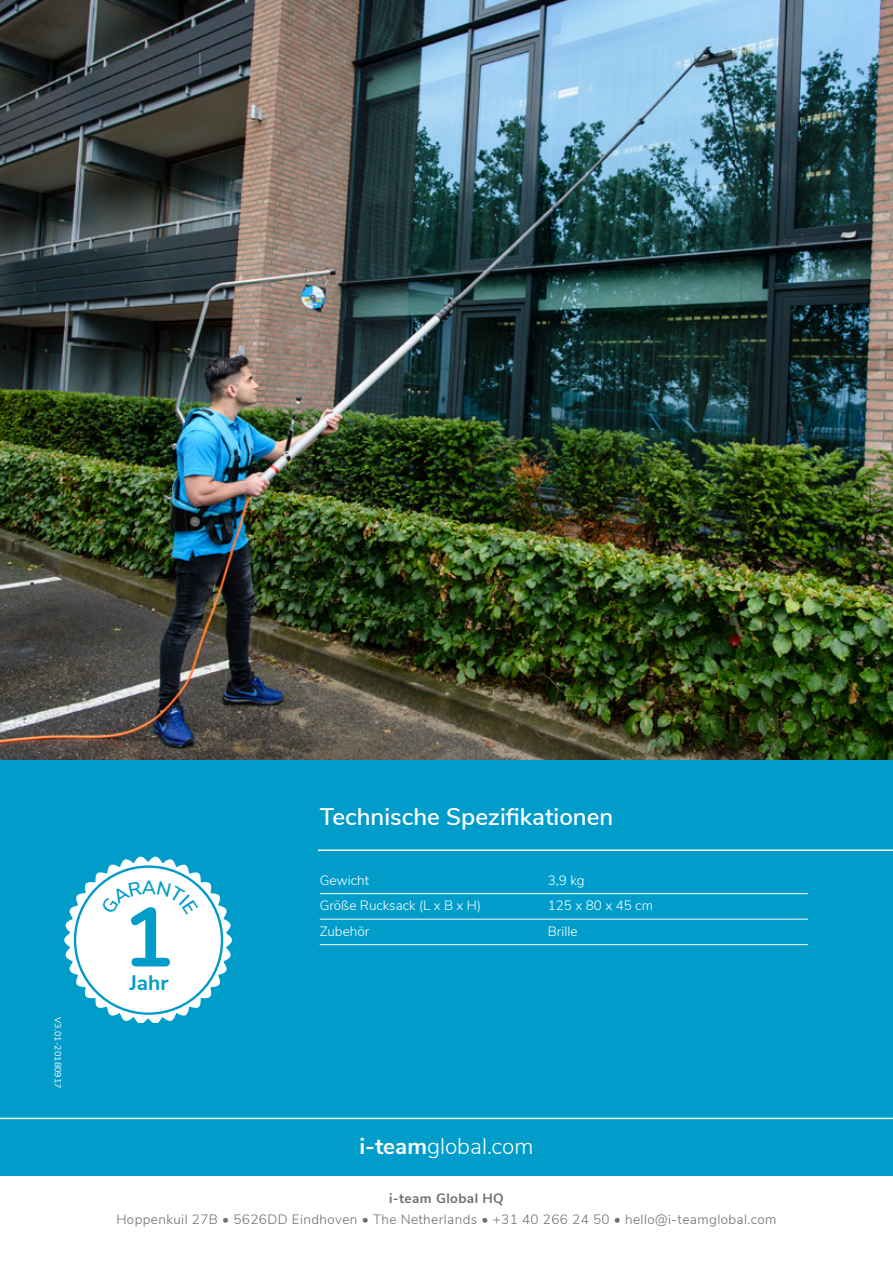
<style>
.page{position:relative;width:893px;height:1263px;background:#fff}
.page>*{position:absolute;margin:0;border:0;box-sizing:border-box;transform-origin:0 0}
.t1{font:700 83.55px "Nunito";color:#019cca}
.t2{font:600 24px "Nunito Sans";color:#fff}
.t3{font:300 22.5px "Nunito Sans";color:#fff}
.t4{font:700 21px "Nunito Sans";color:#019cca}
.t5{font:300 13.5px "Nunito Sans";letter-spacing:.03em;color:#6f6c72}
.t6{font:300 13.5px "Nunito Sans";color:#fff}
.t7{font:700 13.5px "Nunito Sans";letter-spacing:.03em;color:#6f6c72}
.t8{font:9px "Nunito Sans";color:#fff}
.s1{font-weight:700}
</style>
<div class="page">
<img style="left:0;top:0;width:893px;height:760px">
<div style="left:0;top:760px;width:893px;height:416px;background:#009dca"></div>
<hr style="left:320px;top:893px;width:488px;height:1px;background:#fff">
<hr style="left:320px;top:919px;width:488px;height:1px;background:#fff">
<hr style="left:320px;top:944px;width:488px;height:1px;background:#fff">
<hr style="left:318px;top:849px;width:575px;height:2px;background:#fff">
<hr style="left:0;top:1118px;width:893px;height:1px;background:#fff">
<svg style="left:64px;top:856px;width:168px;height:166px"></svg>
<p class="t8" style="left:64px;top:1017px;width:73px;rotate:90deg">V3.01-20180917</p>
<h1 class="t1" style="left:123px;top:876px;width:52px">1</h1>
<h3 class="t4" style="left:129px;top:968px;width:41px">Jahr</h3>
<h2 class="t2" style="left:320px;top:799px;width:295px">Technische Spezifikationen</h2>
<p class="t6" style="left:320px;top:870px;width:51px">Gewicht</p>
<p class="t6" style="left:548px;top:870px;width:38px">3,9 kg</p>
<p class="t6" style="left:320px;top:896px;width:163px">Größe Rucksack (L x B x H)</p>
<p class="t6" style="left:548px;top:896px;width:107px">125 x 80 x 45 cm</p>
<p class="t6" style="left:320px;top:921px;width:51px">Zubehör</p>
<p class="t6" style="left:548px;top:921px;width:31px">Brille</p>
<h3 class="t3" style="left:359px;top:1129px;width:175px"><span class="s1">i-team</span>global.com</h3>
<p class="t7" style="left:389px;top:1189px;width:116px">i-team Global HQ</p>
<p class="t5" style="left:116px;top:1210px;width:662px">Hoppenkuil 27B • 5626DD Eindhoven • The Netherlands • +31 40 266 24 50 • hello@i-teamglobal.com</p>
</div>
